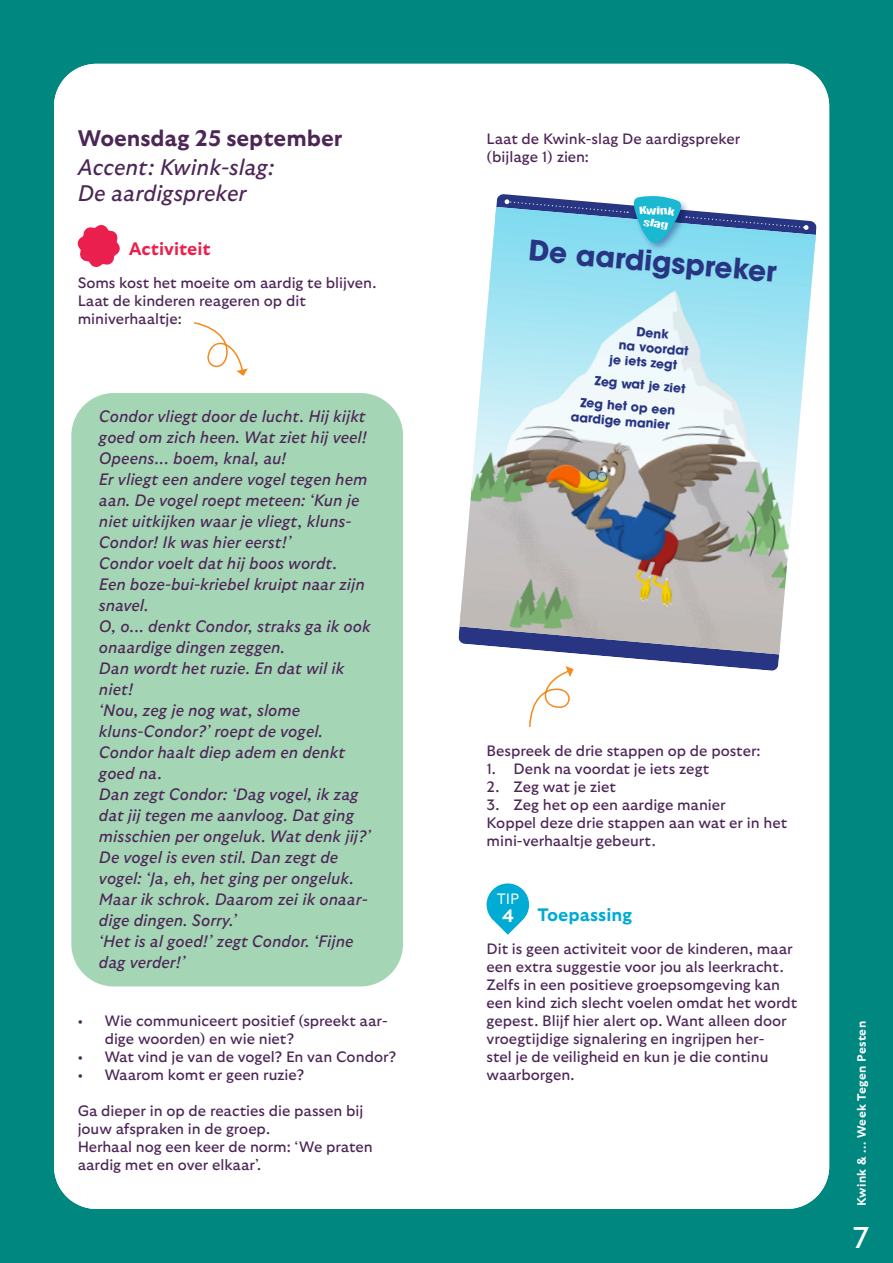
<style>
.page{position:relative;width:893px;height:1263px;background:#008780}
.page>*{position:absolute;margin:0;border:0;box-sizing:border-box;transform-origin:0 0}
.t1{font:30px "GT Ultra";color:#fff}
.t2{font:700 28.05px "ITC Avant Garde Std";color:#283583}
.t3{font:italic 22.5px/25.5px "GT Ultra";color:#4d2657}
.t4{font:700 22.5px "GT Ultra";color:#4d2657}
.t5{font:700 18px "GT Ultra";color:#eb1f4d}
.t6{font:700 18px "GT Ultra";color:#00abd4}
.t7{font:700 18px "GT Ultra";color:#fff}
.t8{font:italic 16.5px/21px "GT Ultra";color:#4d2657}
.t9{font:15px/18px "GT Ultra";color:#4d2657}
.t10{font:300 15px "GT Ultra";color:#fff}
.t11{font:700 12.45px/22.8px "ITC Avant Garde Std";color:#283583}
.t12{font:700 12px "GT Ultra";letter-spacing:.025em;color:#fff}
.t13{font:9.6px/12.8px "Happy Happy Joy Joy";color:#fff;text-align:center}
</style>
<div class="page">
<div style="left:54px;top:64px;width:775px;height:1145px;background:#fff;border-radius:43px"></div>
<div style="left:71px;top:393px;width:332px;height:593px;background:#a4d6b5;border-radius:43px"></div>
<svg style="left:194px;top:322px;width:54px;height:54px"></svg>
<svg style="left:487px;top:883px;width:42px;height:52px"></svg>
<img style="left:460px;top:221px;width:354px;height:423px">
<svg style="left:495px;top:194px;width:322px;height:62px"></svg>
<svg style="left:458px;top:613px;width:322px;height:115px"></svg>
<svg style="left:77px;top:225px;width:43px;height:42px"></svg>
<h3 class="t4" style="left:78px;top:125px;width:266px">Woensdag 25 september</h3>
<h3 class="t3" style="left:78px;top:155px;width:198px">Accent: Kwink-slag:<br>De aardigspreker</h3>
<p class="t5" style="left:129px;top:239px;width:83px">Activiteit</p>
<p class="t9" style="left:78px;top:274px;width:300px">Soms kost het moeite om aardig te blijven.<br>Laat de kinderen reageren op dit miniverhaaltje:</p>
<p class="t8" style="left:99px;top:405px;width:273px">Condor vliegt door de lucht. Hij kijkt goed om zich heen. Wat ziet hij veel!<br>Opeens... boem, knal, au!<br>Er vliegt een andere vogel tegen hem aan. De vogel roept meteen: ‘Kun je niet uitkijken waar je vliegt, kluns-<br>Condor! Ik was hier eerst!’<br>Condor voelt dat hij boos wordt.<br>Een boze-bui-kriebel kruipt naar zijn snavel.<br>O, o... denkt Condor, straks ga ik ook onaardige dingen zeggen.<br>Dan wordt het ruzie. En dat wil ik niet!<br>‘Nou, zeg je nog wat, slome kluns-Condor?’ roept de vogel.<br>Condor haalt diep adem en denkt goed na.<br>Dan zegt Condor: ‘Dag vogel, ik zag dat jij tegen me aanvloog. Dat ging misschien per ongeluk. Wat denk jij?’<br>De vogel is even stil. Dan zegt de vogel: ‘Ja, eh, het ging per ongeluk.<br>Maar ik schrok. Daarom zei ik onaar&shy;dige dingen. Sorry.’<br>‘Het is al goed!’ zegt Condor. ‘Fijne dag verder!’</p>
<p class="t9" style="left:105px;top:1012px;width:285px;text-indent:-27px">• Wie communiceert positief (spreekt aar&shy;dige woorden) en wie niet?</p>
<p class="t9" style="left:78px;top:1048px;width:320px">• Wat vind je van de vogel? En van Condor?</p>
<p class="t9" style="left:78px;top:1066px;width:228px">• Waarom komt er geen ruzie?</p>
<p class="t9" style="left:78px;top:1102px;width:296px">Ga dieper in op de reacties die passen bij jouw afspraken in de groep.<br>Herhaal nog een keer de norm: ‘We praten aardig met en over elkaar’.</p>
<p class="t9" style="left:487px;top:130px;width:255px">Laat de Kwink-slag De aardigspreker (bijlage 1) zien:</p>
<p class="t13" style="left:640px;top:202px;width:37px;rotate:5deg">Kwink slag</p>
<h2 class="t2" style="left:530px;top:232px;width:250px;rotate:5deg">De aardigspreker</h2>
<p class="t11" style="left:637px;top:320px;width:34px;rotate:5deg">Denk</p>
<p class="t11" style="left:620px;top:333px;width:71px;rotate:5deg">na voordat</p>
<p class="t11" style="left:610px;top:348px;width:70px;rotate:5deg">je iets zegt</p>
<p class="t11" style="left:583px;top:368px;width:105px;text-indent:12px;rotate:5deg">Zeg wat je ziet<br>Zeg het op een</p>
<p class="t11" style="left:572px;top:405px;width:101px;rotate:5deg">aardige manier</p>
<p class="t9" style="left:487px;top:742px;width:276px">Bespreek de drie stappen op de poster:</p>
<p class="t9" style="left:487px;top:760px;width:224px">1. Denk na voordat je iets zegt</p>
<p class="t9" style="left:487px;top:778px;width:131px">2. Zeg wat je ziet</p>
<p class="t9" style="left:487px;top:796px;width:302px">3. Zeg het op een aardige manier<br>Koppel deze drie stappen aan wat er in het mini-verhaaltje gebeurt.</p>
<p class="t10" style="left:497px;top:891px;width:24px">TIP</p>
<p class="t7" style="left:502px;top:906px;width:13px">4</p>
<p class="t6" style="left:538px;top:905px;width:96px">Toepassing</p>
<p class="t9" style="left:487px;top:940px;width:312px">Dit is geen activiteit voor de kinderen, maar een extra suggestie voor jou als leerkracht.<br>Zelfs in een positieve groepsomgeving kan een kind zich slecht voelen omdat het wordt gepest. Blijf hier alert op. Want alleen door vroegtijdige signalering en ingrijpen her-<br>stel je de veiligheid en kun je die continu waarborgen.</p>
<p class="t12" style="left:855px;top:1206px;width:186px;rotate:-90deg">Kwink &amp; ... Week Tegen Pesten</p>
<h1 class="t1" style="left:853px;top:1221px;width:17px">7</h1>
</div>
